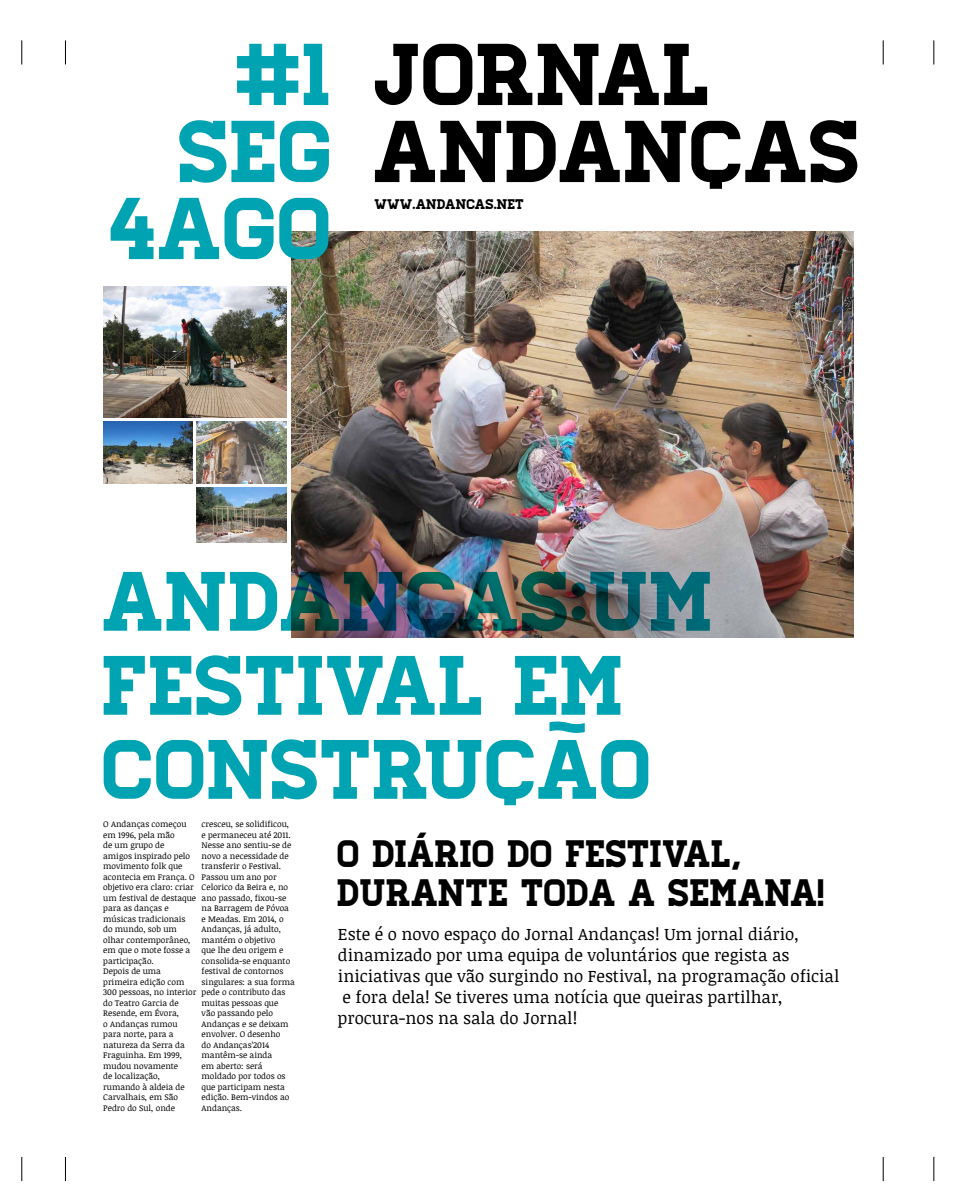
<style>
.page{position:relative;width:953px;height:1191px;background:#fff}
.page>*{position:absolute;margin:0;border:0;box-sizing:border-box;transform-origin:0 0}
.t1{font:87.5px/77px "Homestead";color:#000}
.t2{font:87.5px/77px "Homestead";color:#00a3b1;text-align:right}
.t3{font:84px/84px "Homestead";color:#00a3b1}
.t4{font:38.22px/38.2px "Homestead";color:#000;scale:.95 1}
.t5{font:16.8px/21px "Noticia Text";color:#000}
.t6{font:14px "Homestead";color:#000}
.t7{font:8.4px/10.5px "Noticia Text";color:#000}
</style>
<div class="page">
<img style="left:103px;top:286px;width:183px;height:131px">
<img style="left:291px;top:231px;width:562px;height:407px">
<img style="left:197px;top:487px;width:89px;height:55px">
<img style="left:103px;top:421px;width:90px;height:62px">
<img style="left:197px;top:421px;width:89px;height:62px">
<svg style="left:65px;top:40px;width:1px;height:24px"></svg>
<svg style="left:22px;top:40px;width:1px;height:24px"></svg>
<svg style="left:933px;top:40px;width:1px;height:24px"></svg>
<svg style="left:883px;top:40px;width:1px;height:24px"></svg>
<svg style="left:65px;top:1157px;width:1px;height:24px"></svg>
<svg style="left:22px;top:1157px;width:1px;height:24px"></svg>
<svg style="left:933px;top:1157px;width:1px;height:24px"></svg>
<svg style="left:883px;top:1157px;width:1px;height:24px"></svg>
<h1 class="t2" style="left:111px;top:38px;width:225px">#1<br>SEG<br>4AGO</h1>
<h1 class="t1" style="left:375px;top:38px;width:489px">JORNAL<br>ANDANÇAS</h1>
<h3 class="t6" style="left:375px;top:196px;width:151px">WWW.ANDANCAS.NET</h3>
<h2 class="t3" style="left:104px;top:561px;width:613px">ANDANÇAS:UM<br>FESTIVAL EM<br>CONSTRUÇÃO</h2>
<p class="t7" style="left:103px;top:819px;width:95px">O Andanças começou em 1996, pela mão<br>de um grupo de<br>amigos inspirado pelo movimento folk que acontecia em França. O objetivo era claro: criar um festival de destaque para as danças e músicas tradicionais do mundo, sob um olhar contemporâneo, em que o mote fosse a participação.<br>Depois de uma primeira edição com<br>300 pessoas, no interior do Teatro Garcia de<br>Resende, em Évora,<br>o Andanças rumou para norte, para a natureza da Serra da<br>Fraguinha. Em 1999, mudou novamente<br>de localização, rumando à aldeia de<br>Carvalhais, em São<br>Pedro do Sul, onde</p>
<p class="t7" style="left:202px;top:819px;width:95px">cresceu, se solidificou, e permaneceu até 2011.<br>Nesse ano sentiu-se de novo a necessidade de transferir o Festival.<br>Passou um ano por<br>Celorico da Beira e, no ano passado, fixou-se na Barragem de Póvoa e Meadas. Em 2014, o<br>Andanças, já adulto, mantém o objetivo<br>que lhe deu origem e consolida-se enquanto festival de contornos singulares: a sua forma pede o contributo das muitas pessoas que<br>vão passando pelo<br>Andanças e se deixam envolver. O desenho<br>do Andanças’2014 mantêm-se ainda<br>em aberto: será moldado por todos os que participam nesta edição. Bem-vindos ao<br>Andanças.</p>
<h3 class="t4" style="left:338px;top:835px;width:515px">O DIÁRIO DO FESTIVAL,<br>DURANTE TODA A SEMANA!</h3>
<p class="t5" style="left:338px;top:923px;width:503px">Este é o novo espaço do Jornal Andanças! Um jornal diário, dinamizado por uma equipa de voluntários que regista as iniciativas que vão surgindo no Festival, na programação oficial e fora dela! Se tiveres uma notícia que queiras partilhar, procura-nos na sala do Jornal!</p>
</div>
